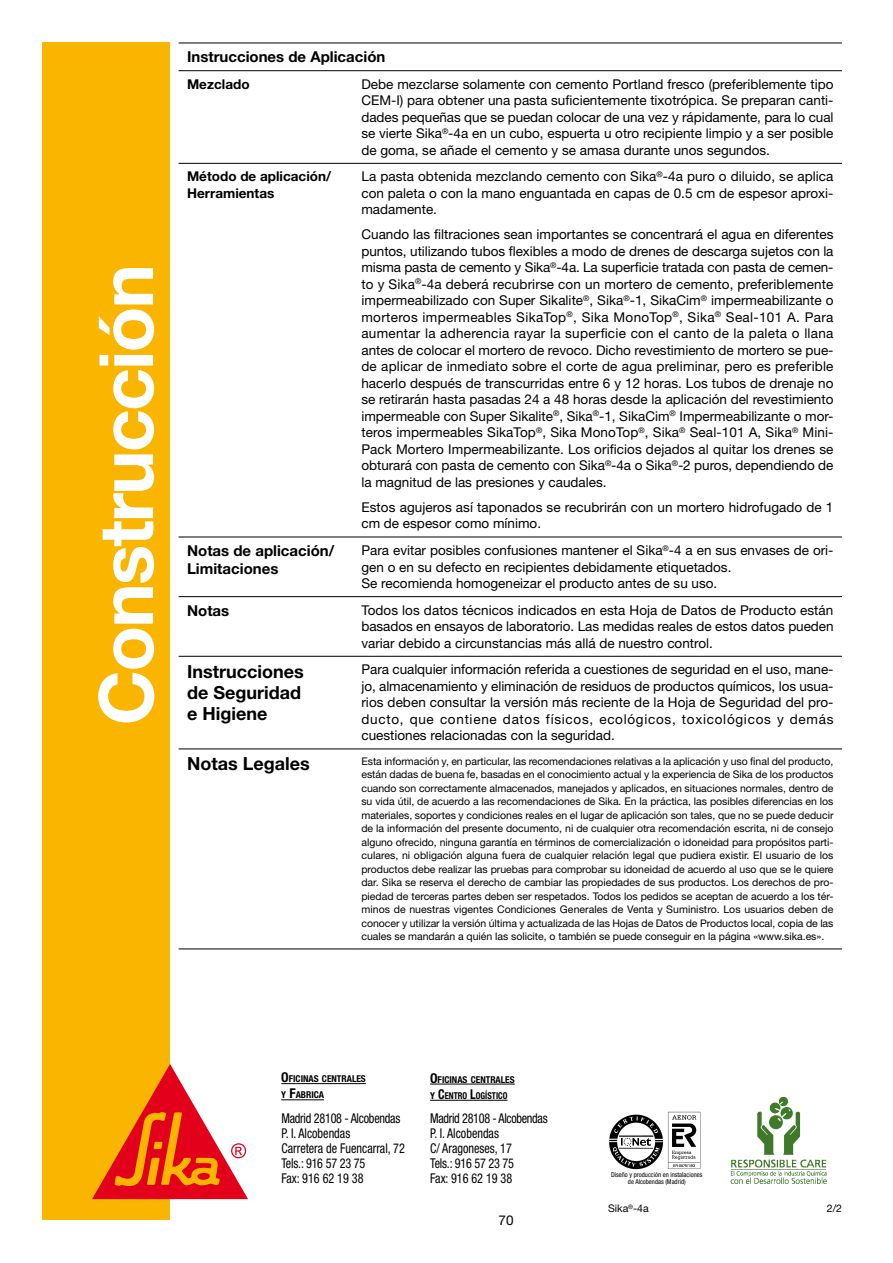
<style>
.page{position:relative;width:893px;height:1263px;background:#fff}
.page>*{position:absolute;margin:0;border:0;box-sizing:border-box;transform-origin:0 0}
.t1{font:700 75px "Helvetica Neue LT Std";letter-spacing:-.025em;color:#fff}
.t2{font:700 18px/21px "Helvetica Neue LT Std";color:#000}
.t3{font:700 15px/18px "Helvetica Neue LT Std";color:#000}
.t4{font:13.5px/16.5px "Helvetica Neue LT Std";color:#000;text-align:justify}
.t5{font:condensed 13.5px/15px "Helvetica Neue LT Std";color:#000;scale:.9 1}
.t6{font:700 13.5px/16.5px "Helvetica Neue LT Std";color:#000}
.t7{font:10.5px/13.5px "Helvetica Neue LT Std";letter-spacing:-.005em;color:#000;text-align:justify}
.t8{font:700 condensed 9.45px/16.2px "Helvetica Neue LT Std";color:#000}
.t9{font:condensed 6.75px/7.5px "Helvetica Neue LT Std";color:#000;text-align:center}
.s1{font-size:13.5px}
</style>
<div class="page">
<div style="left:42px;top:43px;width:128px;height:1177px;background:#f9b500"></div>
<svg style="left:92px;top:1064px;width:156px;height:135px"></svg>
<img style="left:609px;top:1114px;width:54px;height:55px">
<img style="left:667px;top:1111px;width:34px;height:58px">
<img style="left:730px;top:1098px;width:97px;height:86px">
<hr style="left:430px;top:1084px;width:85px;height:1px;background:#000">
<hr style="left:430px;top:1100px;width:77px;height:1px;background:#000">
<hr style="left:281px;top:1083px;width:85px;height:1px;background:#000">
<hr style="left:281px;top:1099px;width:43px;height:1px;background:#000">
<hr style="left:353px;top:949px;width:489px;height:1px;background:#000">
<hr style="left:179px;top:949px;width:174px;height:1px;background:#000">
<hr style="left:179px;top:43px;width:663px;height:1px;background:#000">
<hr style="left:179px;top:70px;width:663px;height:1px;background:#000">
<hr style="left:179px;top:163px;width:663px;height:1px;background:#000">
<hr style="left:179px;top:537px;width:663px;height:1px;background:#000">
<hr style="left:179px;top:596px;width:663px;height:1px;background:#000">
<hr style="left:179px;top:656px;width:663px;height:1px;background:#000">
<hr style="left:179px;top:749px;width:663px;height:1px;background:#000">
<h1 class="t1" style="left:100px;top:725px;width:463px;rotate:-90deg">Construcción</h1>
<p class="t3" style="left:187px;top:49px;width:200px">Instrucciones de Aplicación</p>
<p class="t6" style="left:187px;top:77px;width:64px">Mezclado</p>
<p class="t4" style="left:361px;top:77px;width:473px">Debe mezclarse solamente con cemento Portland fresco (preferiblemente tipo CEM-I) para obtener una pasta suficientemente tixotrópica. Se preparan canti&shy;dades pequeñas que se puedan colocar de una vez y rápidamente, para lo cual se vierte Sika<sup>®</sup>-4a en un cubo, espuerta u otro recipiente limpio y a ser posible de goma, se añade el cemento y se amasa durante unos segundos.</p>
<p class="t6" style="left:187px;top:170px;width:146px">Método de aplicación/<br>Herramientas</p>
<p class="t4" style="left:361px;top:170px;width:473px">La pasta obtenida mezclando cemento con Sika<sup>®</sup>-4a puro o diluido, se aplica con paleta o con la mano enguantada en capas de 0.5 cm de espesor aproxi&shy;madamente.</p>
<p class="t4" style="left:361px;top:228px;width:474px">Cuando las filtraciones sean importantes se concentrará el agua en diferentes puntos, utilizando tubos flexibles a modo de drenes de descarga sujetos con la misma pasta de cemento y Sika<sup>®</sup>-4a. La superficie tratada con pasta de cemen&shy;to y Sika<sup>®</sup>-4a deberá recubrirse con un mortero de cemento, preferiblemente impermeabilizado con Super Sikalite<sup>®</sup>, Sika<sup>®</sup>-1, SikaCim<sup>®</sup> impermeabilizante o morteros impermeables SikaTop<sup>®</sup>, Sika MonoTop<sup>®</sup>, Sika<sup>®</sup> Seal-101 A. Para aumentar la adherencia rayar la superficie con el canto de la paleta o llana antes de colocar el mortero de revoco. Dicho revestimiento de mortero se pue&shy;de aplicar de inmediato sobre el corte de agua preliminar, pero es preferible hacerlo después de transcurridas entre 6 y 12 horas. Los tubos de drenaje no se retirarán hasta pasadas 24 a 48 horas desde la aplicación del revestimiento impermeable con Super Sikalite<sup>®</sup>, Sika<sup>®</sup>-1, SikaCim<sup>®</sup> Impermeabilizante o mor&shy;teros impermeables SikaTop<sup>®</sup>, Sika MonoTop<sup>®</sup>, Sika<sup>®</sup> Seal-101 A, Sika<sup>®</sup> Mini-Pack Mortero Impermeabilizante. Los orificios dejados al quitar los drenes se obturará con pasta de cemento con Sika<sup>®</sup>-4a o Sika<sup>®</sup>-2 puros, dependiendo de la magnitud de las presiones y caudales.</p>
<p class="t4" style="left:361px;top:500px;width:473px">Estos agujeros así taponados se recubrirán con un mortero hidrofugado de 1 cm de espesor como mínimo.</p>
<p class="t3" style="left:187px;top:543px;width:149px">Notas de aplicación/<br>Limitaciones</p>
<p class="t4" style="left:361px;top:543px;width:473px;text-align:left">Para evitar posibles confusiones mantener el Sika<sup>®</sup>-4 a en sus envases de ori&shy;gen o en su defecto en recipientes debidamente etiquetados.<br>Se recomienda homogeneizar el producto antes de su uso.</p>
<p class="t3" style="left:187px;top:603px;width:44px">Notas</p>
<p class="t4" style="left:361px;top:603px;width:474px">Todos los datos técnicos indicados en esta Hoja de Datos de Producto están basados en ensayos de laboratorio. Las medidas reales de estos datos pueden variar debido a circunstancias más allá de nuestro control.</p>
<h2 class="t2" style="left:187px;top:662px;width:118px">Instrucciones de Seguridad e Higiene</h2>
<p class="t4" style="left:361px;top:663px;width:474px">Para cualquier información referida a cuestiones de seguridad en el uso, mane&shy;jo, almacenamiento y eliminación de residuos de productos químicos, los usua&shy;rios deben consultar la versión más reciente de la Hoja de Seguridad del pro&shy;ducto, que contiene datos físicos, ecológicos, toxicológicos y demás cuestiones relacionadas con la seguridad.</p>
<h2 class="t2" style="left:187px;top:755px;width:124px">Notas Legales</h2>
<p class="t7" style="left:361px;top:756px;width:474px">Esta información y, en particular, las recomendaciones relativas a la aplicación y uso final del producto, están dadas de buena fe, basadas en el conocimiento actual y la experiencia de Sika de los productos cuando son correctamente almacenados, manejados y aplicados, en situaciones normales, dentro de su vida útil, de acuerdo a las recomendaciones de Sika. En la práctica, las posibles diferencias en los materiales, soportes y condiciones reales en el lugar de aplicación son tales, que no se puede deducir de la información del presente documento, ni de cualquier otra recomendación escrita, ni de consejo alguno ofrecido, ninguna garantía en términos de comercialización o idoneidad para propósitos parti&shy;culares, ni obligación alguna fuera de cualquier relación legal que pudiera existir. El usuario de los productos debe realizar las pruebas para comprobar su idoneidad de acuerdo al uso que se le quiere dar. Sika se reserva el derecho de cambiar las propiedades de sus productos. Los derechos de pro&shy;piedad de terceras partes deben ser respetados. Todos los pedidos se aceptan de acuerdo a los tér&shy;minos de nuestras vigentes Condiciones Generales de Venta y Suministro. Los usuarios deben de conocer y utilizar la versión última y actualizada de las Hojas de Datos de Productos local, copia de las cuales se mandarán a quién las solicite, o también se puede conseguir en la página «www.sika.es».</p>
<p class="t8" style="left:281px;top:1072px;width:86px"><span class="s1">O</span>FICINAS CENTRALES<br>Y <span class="s1">F</span>ABRICA</p>
<p class="t8" style="left:430px;top:1072px;width:86px"><span class="s1">O</span>FICINAS CENTRALES<br>Y <span class="s1">C</span>ENTRO <span class="s1">L</span>OGÍSTICO</p>
<p class="t5" style="left:281px;top:1112px;width:139px">Madrid 28108 - Alcobendas<br>P. I. Alcobendas<br>Carretera de Fuencarral, 72<br>Tels.: 916 57 23 75<br>Fax: 916 62 19 38</p>
<p class="t5" style="left:430px;top:1112px;width:132px">Madrid 28108 - Alcobendas<br>P. I. Alcobendas<br>C/ Aragoneses, 17<br>Tels.: 916 57 23 75<br>Fax: 916 62 19 38</p>
<p class="t4" style="left:498px;top:1213px;width:17px">70</p>
<p class="t9" style="left:611px;top:1171px;width:93px">Diseño y producción en instalaciones de Alcobendas (Madrid)</p>
<p class="t7" style="left:608px;top:1203px;width:42px">Sika<sup>®</sup>-4a</p>
<p class="t7" style="left:827px;top:1203px;width:17px">2/2</p>
</div>
